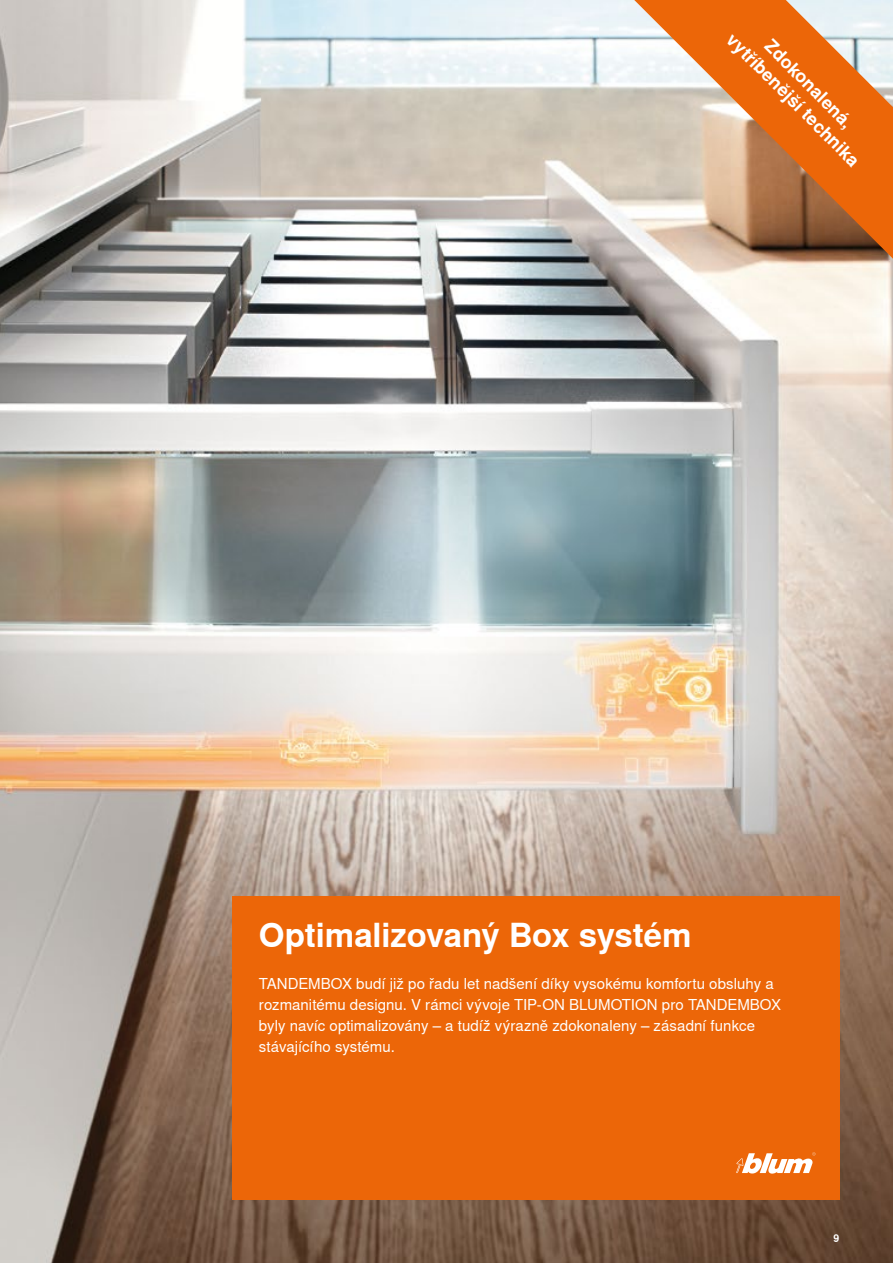
<style>
.page{position:relative;width:893px;height:1263px;background:#fff}
.page>*{position:absolute;margin:0;border:0;box-sizing:border-box;transform-origin:0 0}
.t1{font:700 33px "Nimbus Sans Global";letter-spacing:-.01em;color:#fff}
.t2{font:700 18px/22.5px "Nimbus Sans Global";color:#fff;text-align:center}
.t3{font:15px/21px "Nimbus Sans Global";letter-spacing:.005em;color:#fff}
.t4{font:700 10.5px "Nimbus Sans Global";color:#fff}
</style>
<div class="page">
<img style="left:0;top:0;width:893px;height:1263px">
<div style="left:232px;top:896px;width:607px;height:304px;background:#ec6608"></div>
<svg style="left:736px;top:1152px;width:80px;height:21px"></svg>
<svg style="left:634px;top:0;width:259px;height:259px;background:#d79564"></svg>
<p class="t2" style="left:753px;top:13px;width:181px;rotate:45deg">Zdokonalená, vytříbenější technika</p>
<h1 class="t1" style="left:259px;top:916px;width:434px">Optimalizovaný Box systém</h1>
<p class="t3" style="left:259px;top:974px;width:524px">TANDEMBOX budí již po řadu let nadšení díky vysokému komfortu obsluhy a rozmanitému designu. V rámci vývoje TIP-ON BLUMOTION pro TANDEMBOX byly navíc optimalizovány – a tudíž výrazně zdokonaleny – zásadní funkce stávajícího systému.</p>
<p class="t4" style="left:833px;top:1232px;width:7px">9</p>
</div>
